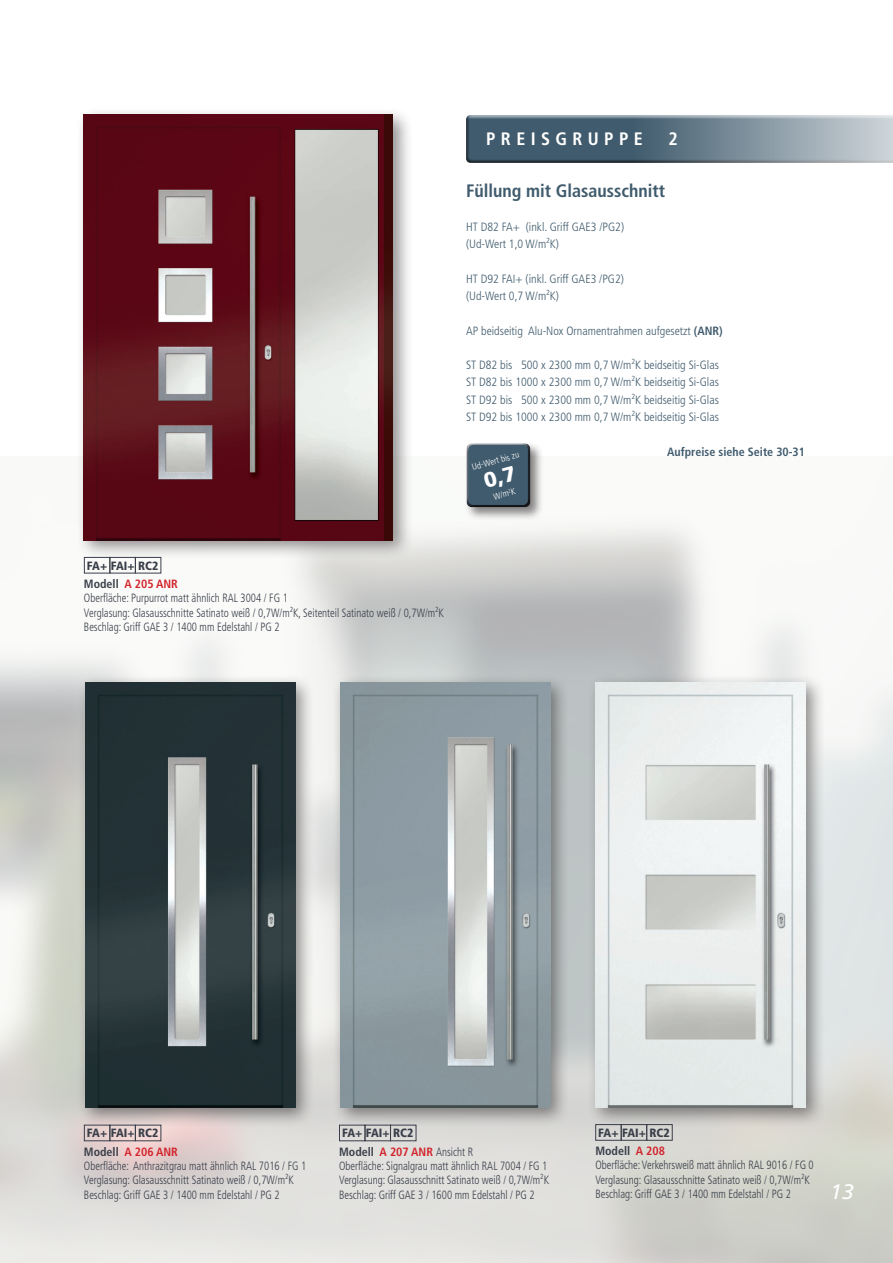
<style>
.page{position:relative;width:893px;height:1263px;background:#fff}
.page>*{position:absolute;margin:0;border:0;box-sizing:border-box;transform-origin:0 0}
.t1{font:italic 21px "Frutiger LT Std";color:#fff}
.t2{font:700 condensed 18px "Frutiger LT Std";color:#405b6d}
.t3{font:700 condensed 18px "Frutiger LT Std";letter-spacing:.3em;color:#fff}
.t4{font:300 condensed 12px/14.4px "Frutiger LT Std";color:#393e49;scale:.9 1}
.t5{font:300 condensed 12px/17.2px "Frutiger LT Std";color:#405b6d}
.t6{font:900 condensed 12px/18.1px "Frutiger LT Std";color:#393e49}
.t7{font:700 condensed 12px "Frutiger LT Std";color:#405b6d}
.t8{font:300 condensed 9px "Frutiger LT Std";color:#fff}
.s1{font-weight:700}
.s2{font-weight:700;color:#d1232a}
.s3{font-weight:300}
</style>
<div class="page">
<img style="left:0;top:523px;width:893px;height:740px">
<div style="left:77px;top:674px;width:238px;height:454px;background:#231f20;opacity:.5"></div>
<img style="left:85px;top:682px;width:210px;height:426px">
<div style="left:332px;top:674px;width:239px;height:454px;background:#231f20;opacity:.5"></div>
<img style="left:340px;top:682px;width:210px;height:426px">
<div style="left:587px;top:674px;width:239px;height:454px;background:#231f20;opacity:.5"></div>
<img style="left:595px;top:682px;width:210px;height:426px">
<div style="left:135px;top:1125px;width:26px;height:16px;border:1px solid #393e49"></div>
<div style="left:84px;top:1125px;width:26px;height:16px;border:1px solid #393e49"></div>
<div style="left:109px;top:1125px;width:27px;height:16px;border:1px solid #393e49"></div>
<div style="left:390px;top:1125px;width:26px;height:16px;border:1px solid #393e49"></div>
<div style="left:339px;top:1125px;width:26px;height:16px;border:1px solid #393e49"></div>
<div style="left:365px;top:1125px;width:26px;height:16px;border:1px solid #393e49"></div>
<div style="left:84px;top:557px;width:26px;height:16px;border:1px solid #393e49"></div>
<div style="left:109px;top:557px;width:27px;height:16px;border:1px solid #393e49"></div>
<div style="left:646px;top:1124px;width:27px;height:17px;border:1px solid #393e49"></div>
<div style="left:595px;top:1124px;width:27px;height:17px;border:1px solid #393e49"></div>
<div style="left:621px;top:1124px;width:26px;height:17px;border:1px solid #393e49"></div>
<div style="left:76px;top:106px;width:337px;height:454px;background:#231f20;opacity:.5"></div>
<img style="left:84px;top:115px;width:309px;height:425px">
<div style="left:465px;top:115px;width:428px;height:48px;background:#231f20;opacity:.75"></div>
<div style="left:464px;top:441px;width:81px;height:80px;background:#231f20;opacity:.55"></div>
<div style="left:464px;top:441px;width:66px;height:62px;background:#fff"></div>
<div style="left:464px;top:443px;width:66px;height:64px;background:#231f20;opacity:.75"></div>
<div style="left:468px;top:445px;width:60px;height:60px;background:#405b6d;border-radius:5px"></div>
<hr style="left:0;top:1109px;width:1px;height:154px;background:#fff">
<h2 class="t3" style="left:486px;top:128px;width:158px">PREISGRUPPE</h2>
<h2 class="t3" style="left:668px;top:128px;width:11px">2</h2>
<h2 class="t2" style="left:466px;top:180px;width:201px">Füllung mit Glasausschnitt</h2>
<p class="t5" style="left:466px;top:219px;width:160px">HT D82 FA+ (inkl. Griff GAE3 /PG2) (Ud-Wert 1,0 W/m²K)</p>
<p class="t5" style="left:466px;top:270px;width:159px">HT D92 FAI+ (inkl. Griff GAE3 /PG2) (Ud-Wert 0,7 W/m²K)</p>
<p class="t5" style="left:466px;top:322px;width:258px">AP beidseitig Alu-Nox Ornamentrahmen aufgesetzt <span class="s1">(ANR)</span></p>
<p class="t5" style="left:466px;top:357px;width:254px;text-align:justify">ST D82 bis 500 x 2300 mm 0,7 W/m²K beidseitig Si-Glas ST D82 bis 1000 x 2300 mm 0,7 W/m²K beidseitig Si-Glas ST D92 bis 500 x 2300 mm 0,7 W/m²K beidseitig Si-Glas ST D92 bis 1000 x 2300 mm 0,7 W/m²K beidseitig Si-Glas</p>
<p class="t7" style="left:667px;top:445px;width:139px">Aufpreise siehe Seite 30-31</p>
<p class="t8" style="left:471px;top:462px;width:50px;rotate:-15deg">Ud-Wert bis zu</p>
<p class="t8" style="left:492px;top:492px;width:24px;rotate:-15deg">W/m<sup>2</sup>K</p>
<p class="t6" style="left:84px;top:556px;width:95px">FA+ FAI+ RC2<br><span class="s1">Modell</span> <span class="s2">A 205 ANR</span></p>
<p class="t4" style="left:84px;top:591px;width:402px">Oberfläche: Purpurrot matt ähnlich RAL 3004 / FG 1<br>Verglasung: Glasausschnitte Satinato weiß / 0,7W/m²K, Seitenteil Satinato weiß / 0,7W/m²K<br>Beschlag: Griff GAE 3 / 1400 mm Edelstahl / PG 2</p>
<p class="t6" style="left:84px;top:1124px;width:95px">FA+ FAI+ RC2<br><span class="s1">Modell</span> <span class="s2">A 206 ANR</span></p>
<p class="t4" style="left:84px;top:1159px;width:248px">Oberfläche: Anthrazitgrau matt ähnlich RAL 7016 / FG 1<br>Verglasung: Glasausschnitt Satinato weiß / 0,7W/m²K<br>Beschlag: Griff GAE 3 / 1400 mm Edelstahl / PG 2</p>
<p class="t6" style="left:339px;top:1124px;width:136px">FA+ FAI+ RC2<br><span class="s1">Modell</span> <span class="s2">A 207 ANR</span> <span class="s3">Ansicht R</span></p>
<p class="t4" style="left:339px;top:1159px;width:235px">Oberfläche: Signalgrau matt ähnlich RAL 7004 / FG 1<br>Verglasung: Glasausschnitt Satinato weiß / 0,7W/m²K<br>Beschlag: Griff GAE 3 / 1600 mm Edelstahl / PG 2</p>
<p class="t6" style="left:595px;top:1124px;width:76px">FA+ FAI+ RC2<br><span class="s1">Modell</span> <span class="s2">A 208</span></p>
<p class="t4" style="left:595px;top:1158px;width:244px">Oberfläche: Verkehrsweiß matt ähnlich RAL 9016 / FG 0<br>Verglasung: Glasausschnitte Satinato weiß / 0,7W/m²K<br>Beschlag: Griff GAE 3 / 1400 mm Edelstahl / PG 2</p>
<h1 class="t1" style="left:831px;top:1179px;width:25px">13</h1>
</div>
